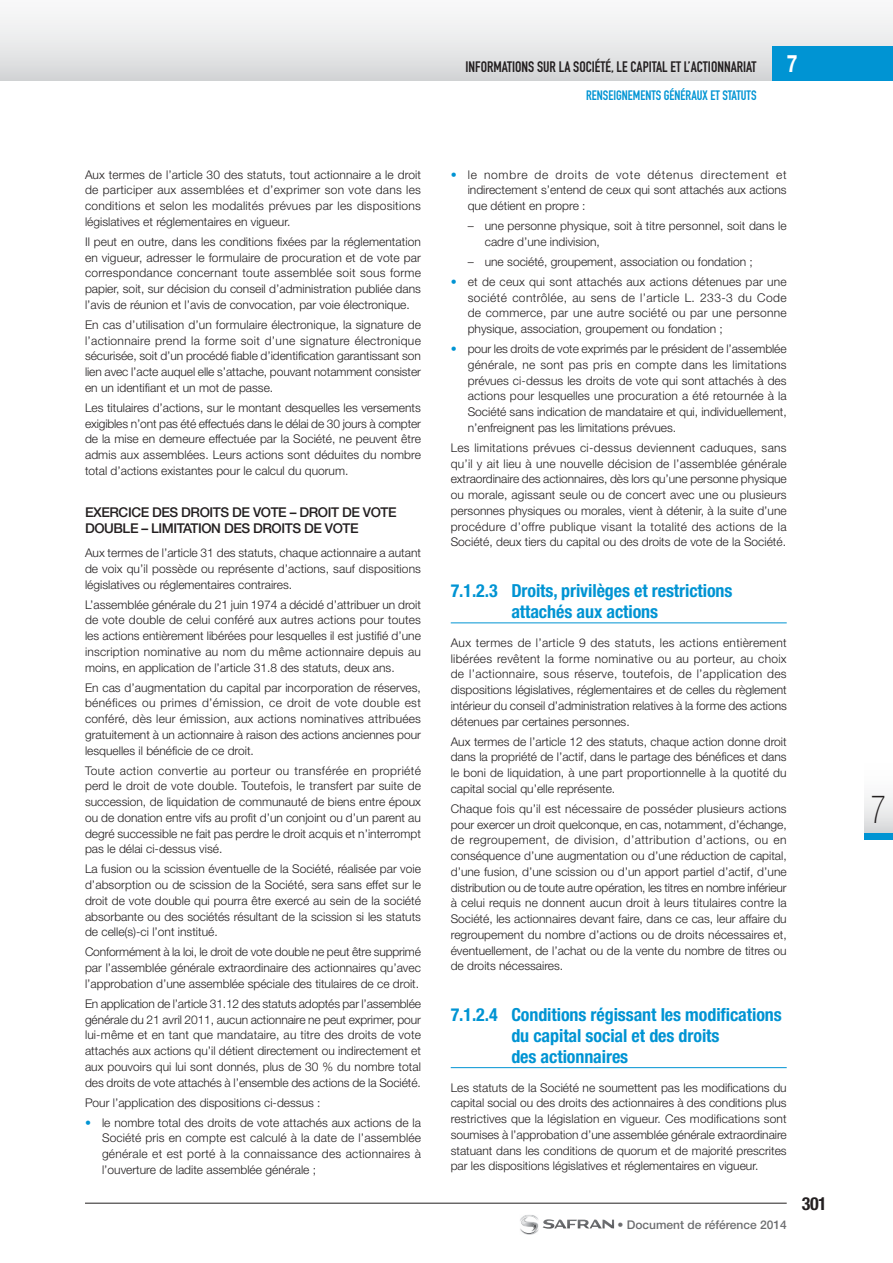
<style>
.page{position:relative;width:893px;height:1263px;background:#fff}
.page>*{position:absolute;margin:0;border:0;box-sizing:border-box;transform-origin:0 0}
.t1{font:100 condensed 39px "Helvetica Neue LT Std";color:#231f20;scale:.8 1}
.t2{font:700 24px "Helvetica Neue LT Std";color:#fff;scale:.8 1}
.t3{font:700 condensed 18px/21px "Helvetica Neue LT Std";letter-spacing:-.005em;color:#0094d3}
.t4{font:700 condensed 18px "Helvetica Neue LT Std";color:#231f20}
.t5{font:15px "DIN Engschrift Std";color:#231f20}
.t6{font:500 13.5px/16.2px "Helvetica Neue LT Std";letter-spacing:-.03em;color:#231f20}
.t7{font:13.5px "DIN Engschrift Std";color:#0094d3}
.t8{font:300 12px/15.8px "Helvetica Neue LT Std";color:#231f20;text-align:justify}
.t9{font:500 12px "Helvetica Neue LT Std";color:#6d6e70}
.s1{color:#0094d3}
</style>
<div class="page">
<svg style="left:521px;top:1217px;width:93px;height:13px"></svg>
<img style="left:520px;top:1215px;width:17px;height:7px">
<img style="left:520px;top:1228px;width:18px;height:6px">
<hr style="left:85px;top:1203px;width:702px;height:1px;background:#231f20">
<div style="left:0;top:0;width:893px;height:80px;background:linear-gradient(to bottom,#fcfcfd,#d6d8d9)"></div>
<div style="left:773px;top:46px;width:120px;height:34px;background:#0094d3"></div>
<div style="left:864px;top:744px;width:29px;height:89px;background:linear-gradient(to bottom,#fff,#e0e1e2)"></div>
<div style="left:864px;top:833px;width:29px;height:7px;background:#0094d3"></div>
<hr style="left:451px;top:623px;width:336px;height:1px;background:#0094d3">
<hr style="left:451px;top:1067px;width:336px;height:1px;background:#0094d3">
<p class="t8" style="left:85px;top:168px;width:337px">Aux termes de l’article 30 des statuts, tout actionnaire a le droit de participer aux assemblées et d’exprimer son vote dans les conditions et selon les modalités prévues par les dispositions législatives et réglementaires en vigueur.</p>
<p class="t8" style="left:85px;top:235px;width:337px">Il peut en outre, dans les conditions fixées par la réglementation en vigueur, adresser le formulaire de procuration et de vote par correspondance concernant toute assemblée soit sous forme papier, soit, sur décision du conseil d’administration publiée dans l’avis de réunion et l’avis de convocation, par voie électronique.</p>
<p class="t8" style="left:85px;top:318px;width:337px">En cas d’utilisation d’un formulaire électronique, la signature de l’actionnaire prend la forme soit d’une signature électronique sécurisée, soit d’un procédé fiable d’identification garantissant son lien avec l’acte auquel elle s’attache, pouvant notamment consister en un identifiant et un mot de passe.</p>
<p class="t8" style="left:85px;top:401px;width:337px">Les titulaires d’actions, sur le montant desquelles les versements exigibles n’ont pas été effectués dans le délai de 30 jours à compter de la mise en demeure effectuée par la Société, ne peuvent être admis aux assemblées. Leurs actions sont déduites du nombre total d’actions existantes pour le calcul du quorum.</p>
<p class="t6" style="left:85px;top:505px;width:313px">EXERCICE DES DROITS DE VOTE – DROIT DE VOTE<br>DOUBLE – LIMITATION DES DROITS DE VOTE</p>
<p class="t8" style="left:85px;top:546px;width:337px">Aux termes de l’article 31 des statuts, chaque actionnaire a autant de voix qu’il possède ou représente d’actions, sauf dispositions législatives ou réglementaires contraires.</p>
<p class="t8" style="left:85px;top:598px;width:337px">L’assemblée générale du 21 juin 1974 a décidé d’attribuer un droit de vote double de celui conféré aux autres actions pour toutes les actions entièrement libérées pour lesquelles il est justifié d’une inscription nominative au nom du même actionnaire depuis au moins, en application de l’article 31.8 des statuts, deux ans.</p>
<p class="t8" style="left:85px;top:681px;width:337px">En cas d’augmentation du capital par incorporation de réserves, bénéfices ou primes d’émission, ce droit de vote double est conféré, dès leur émission, aux actions nominatives attribuées gratuitement à un actionnaire à raison des actions anciennes pour lesquelles il bénéficie de ce droit.</p>
<p class="t8" style="left:85px;top:764px;width:337px">Toute action convertie au porteur ou transférée en propriété perd le droit de vote double. Toutefois, le transfert par suite de succession, de liquidation de communauté de biens entre époux ou de donation entre vifs au profit d’un conjoint ou d’un parent au degré successible ne fait pas perdre le droit acquis et n’interrompt pas le délai ci-dessus visé.</p>
<p class="t8" style="left:85px;top:863px;width:337px">La fusion ou la scission éventuelle de la Société, réalisée par voie d’absorption ou de scission de la Société, sera sans effet sur le droit de vote double qui pourra être exercé au sein de la société absorbante ou des sociétés résultant de la scission si les statuts de celle(s)-ci l’ont institué.</p>
<p class="t8" style="left:85px;top:946px;width:337px">Conformément à la loi, le droit de vote double ne peut être supprimé par l’assemblée générale extraordinaire des actionnaires qu’avec l’approbation d’une assemblée spéciale des titulaires de ce droit.</p>
<p class="t8" style="left:85px;top:997px;width:337px">En application de l’article 31.12 des statuts adoptés par l’assemblée générale du 21 avril 2011, aucun actionnaire ne peut exprimer, pour lui-même et en tant que mandataire, au titre des droits de vote attachés aux actions qu’il détient directement ou indirectement et aux pouvoirs qui lui sont donnés, plus de 30 % du nombre total des droits de vote attachés à l’ensemble des actions de la Société.</p>
<p class="t8" style="left:85px;top:1096px;width:237px">Pour l’application des dispositions ci-dessus :</p>
<p class="t8" style="left:102px;top:1116px;width:320px;text-indent:-17px"><span class="s1">•</span> le nombre total des droits de vote attachés aux actions de la Société pris en compte est calculé à la date de l’assemblée générale et est porté à la connaissance des actionnaires à l’ouverture de ladite assemblée générale ;</p>
<p class="t5" style="left:465px;top:61px;width:292px">INFORMATIONS SUR LA SOCIÉTÉ, LE CAPITAL ET L’ACTIONNARIAT</p>
<h2 class="t2" style="left:787px;top:55px;width:15px">7</h2>
<p class="t7" style="left:586px;top:90px;width:172px">RENSEIGNEMENTS GÉNÉRAUX ET STATUTS</p>
<p class="t8" style="left:468px;top:168px;width:320px;text-indent:-17px"><span class="s1">•</span> le nombre de droits de vote détenus directement et indirectement s’entend de ceux qui sont attachés aux actions que détient en propre :</p>
<p class="t8" style="left:485px;top:220px;width:303px;text-indent:-17px">– une personne physique, soit à titre personnel, soit dans le cadre d’une indivision,</p>
<p class="t8" style="left:468px;top:255px;width:287px">– une société, groupement, association ou fondation ;</p>
<p class="t8" style="left:468px;top:275px;width:320px;text-indent:-17px"><span class="s1">•</span> et de ceux qui sont attachés aux actions détenues par une société contrôlée, au sens de l’article L. 233-3 du Code de commerce, par une autre société ou par une personne physique, association, groupement ou fondation ;</p>
<p class="t8" style="left:468px;top:343px;width:320px;text-indent:-17px"><span class="s1">•</span> pour les droits de vote exprimés par le président de l’assemblée générale, ne sont pas pris en compte dans les limitations prévues ci-dessus les droits de vote qui sont attachés à des actions pour lesquelles une procuration a été retournée à la Société sans indication de mandataire et qui, individuellement, n’enfreignent pas les limitations prévues.</p>
<p class="t8" style="left:451px;top:441px;width:337px">Les limitations prévues ci-dessus deviennent caduques, sans qu’il y ait lieu à une nouvelle décision de l’assemblée générale extraordinaire des actionnaires, dès lors qu’une personne physique ou morale, agissant seule ou de concert avec une ou plusieurs personnes physiques ou morales, vient à détenir, à la suite d’une procédure d’offre publique visant la totalité des actions de la Société, deux tiers du capital ou des droits de vote de la Société.</p>
<h3 class="t3" style="left:511px;top:582px;width:223px;text-indent:-61px">7.1.2.3 Droits, privilèges et restrictions attachés aux actions</h3>
<p class="t8" style="left:451px;top:636px;width:338px">Aux termes de l’article 9 des statuts, les actions entièrement libérées revêtent la forme nominative ou au porteur, au choix de l’actionnaire, sous réserve, toutefois, de l’application des dispositions législatives, réglementaires et de celles du règlement intérieur du conseil d’administration relatives à la forme des actions détenues par certaines personnes.</p>
<p class="t8" style="left:451px;top:735px;width:337px">Aux termes de l’article 12 des statuts, chaque action donne droit dans la propriété de l’actif, dans le partage des bénéfices et dans le boni de liquidation, à une part proportionnelle à la quotité du capital social qu’elle représente.</p>
<p class="t8" style="left:451px;top:802px;width:337px">Chaque fois qu’il est nécessaire de posséder plusieurs actions pour exercer un droit quelconque, en cas, notamment, d’échange, de regroupement, de division, d’attribution d’actions, ou en conséquence d’une augmentation ou d’une réduction de capital, d’une fusion, d’une scission ou d’un apport partiel d’actif, d’une distribution ou de toute autre opération, les titres en nombre inférieur à celui requis ne donnent aucun droit à leurs titulaires contre la Société, les actionnaires devant faire, dans ce cas, leur affaire du regroupement du nombre d’actions ou de droits nécessaires et, éventuellement, de l’achat ou de la vente du nombre de titres ou de droits nécessaires.</p>
<h3 class="t3" style="left:511px;top:1006px;width:272px;text-indent:-61px">7.1.2.4 Conditions régissant les modifications du capital social et des droits<br>des actionnaires</h3>
<p class="t8" style="left:451px;top:1081px;width:338px">Les statuts de la Société ne soumettent pas les modifications du capital social ou des droits des actionnaires à des conditions plus restrictives que la législation en vigueur. Ces modifications sont soumises à l’approbation d’une assemblée générale extraordinaire statuant dans les conditions de quorum et de majorité prescrites par les dispositions législatives et réglementaires en vigueur.</p>
<p class="t9" style="left:617px;top:1220px;width:171px">• Document de référence 2014</p>
<h3 class="t4" style="left:802px;top:1197px;width:27px">301</h3>
<h1 class="t1" style="left:871px;top:795px;width:20px">7</h1>
</div>
